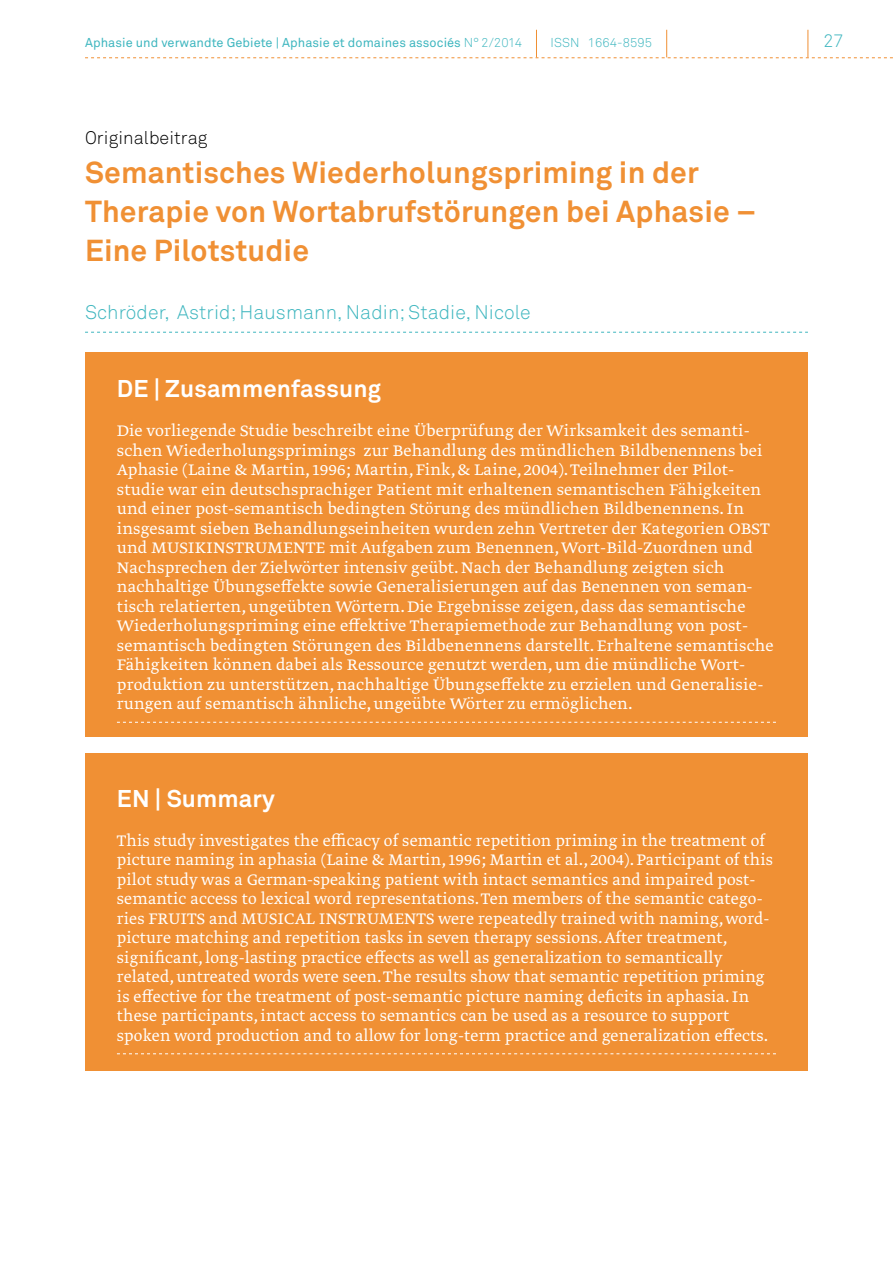
<style>
.page{position:relative;width:893px;height:1263px;background:#fff}
.page>*{position:absolute;margin:0;border:0;box-sizing:border-box;transform-origin:0 0}
.t1{font:700 30px/39px "Akkurat";letter-spacing:.005em;color:#f09034}
.t2{font:700 24px "Akkurat";letter-spacing:.005em;color:#fff}
.t3{font:300 19.5px "Akkurat";letter-spacing:.005em;color:#3eb6bf}
.t4{font:300 18px/19.5px "Greta Text";letter-spacing:.01em;color:#fff}
.t5{font:300 18px "Akkurat";letter-spacing:.005em;color:#000}
.t6{font:300 18px "Akkurat";color:#3eb6bf}
.t7{font:12.75px "Akkurat";letter-spacing:.005em;color:#3eb6bf}
.t8{font:300 12.75px "Akkurat";letter-spacing:.005em;color:#3eb6bf}
.s1{font-weight:300}
</style>
<div class="page">
<svg style="left:85px;top:30px;width:808px;height:28px"></svg>
<svg style="left:85px;top:332px;width:723px;height:1px"></svg>
<div style="left:85px;top:353px;width:723px;height:384px;background:#f09034"></div>
<svg style="left:117px;top:722px;width:659px;height:1px"></svg>
<div style="left:85px;top:753px;width:723px;height:317px;background:#f09034"></div>
<svg style="left:117px;top:1053px;width:659px;height:1px"></svg>
<p class="t7" style="left:85px;top:34px;width:439px">Aphasie und verwandte Gebiete | Aphasie et domaines associés <span class="s1">N°2/2014</span></p>
<p class="t8" style="left:551px;top:34px;width:103px">ISSN 1664-8595</p>
<p class="t6" style="left:823px;top:29px;width:22px">27</p>
<p class="t5" style="left:85px;top:126px;width:124px">Originalbeitrag</p>
<h1 class="t1" style="left:85px;top:152px;width:673px">Semantisches Wiederholungspriming in der<br>Therapie von Wortabrufstörungen bei Aphasie –<br>Eine Pilotstudie</h1>
<p class="t3" style="left:85px;top:300px;width:447px">Schröder, Astrid; Hausmann, Nadin; Stadie, Nicole</p>
<h2 class="t2" style="left:117px;top:374px;width:265px">DE | Zusammenfassung</h2>
<p class="t4" style="left:117px;top:422px;width:658px">Die vorliegende Studie beschreibt eine Überprüfung der Wirksamkeit des semanti&shy;schen Wiederholungsprimings zur Behandlung des mündlichen Bildbenennens bei Aphasie (Laine &amp; Martin, 1996; Martin, Fink, &amp; Laine, 2004). Teilnehmer der Pilot&shy;studie war ein deutschsprachiger Patient mit erhaltenen semantischen Fähigkeiten und einer post-semantisch bedingten Störung des mündlichen Bildbenennens. In insgesamt sieben Behandlungseinheiten wurden zehn Vertreter der Kategorien OBST und MUSIKINSTRUMENTE mit Aufgaben zum Benennen, Wort-Bild-Zuordnen und Nachsprechen der Zielwörter intensiv geübt. Nach der Behandlung zeigten sich nachhaltige Übungseffekte sowie Generalisierungen auf das Benennen von seman&shy;tisch relatierten, ungeübten Wörtern. Die Ergebnisse zeigen, dass das semantische Wiederholungspriming eine effektive Therapiemethode zur Behandlung von post&shy;semantisch bedingten Störungen des Bildbenennens darstellt. Erhaltene semantische Fähigkeiten können dabei als Ressource genutzt werden, um die mündliche Wort&shy;produktion zu unterstützen, nachhaltige Übungseffekte zu erzielen und Generalisie&shy;rungen auf semantisch ähnliche, ungeübte Wörter zu ermöglichen.</p>
<h2 class="t2" style="left:117px;top:783px;width:159px">EN | Summary</h2>
<p class="t4" style="left:117px;top:831px;width:657px">This study investigates the efficacy of semantic repetition priming in the treatment of picture naming in aphasia (Laine &amp; Martin, 1996; Martin et al., 2004). Participant of this pilot study was a German-speaking patient with intact semantics and impaired post&shy;semantic access to lexical word representations. Ten members of the semantic catego&shy;ries FRUITS and MUSICAL INSTRUMENTS were repeatedly trained with naming, word&shy;picture matching and repetition tasks in seven therapy sessions. After treatment, significant, long-lasting practice effects as well as generalization to semantically related, untreated words were seen. The results show that semantic repetition priming is effective for the treatment of post-semantic picture naming deficits in aphasia. In these participants, intact access to semantics can be used as a resource to support spoken word production and to allow for long-term practice and generalization effects.</p>
</div>
